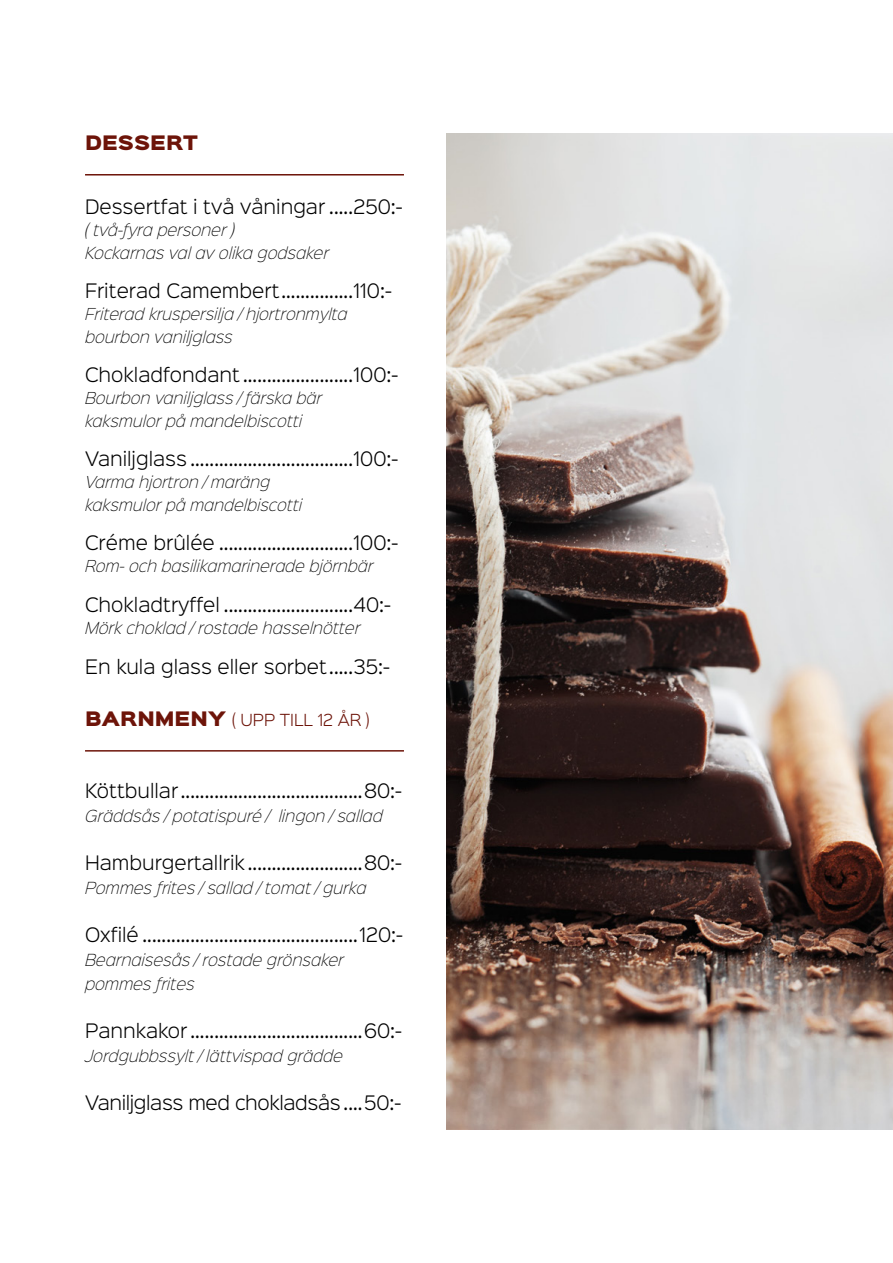
<style>
.page{position:relative;width:893px;height:1263px;background:#fff}
.page>*{position:absolute;margin:0;border:0;box-sizing:border-box;transform-origin:0 0}
.t1{font:300 18px "Sinkin Sans 300";color:#000}
.t2{font:300 18px "Sinkin Sans 300";letter-spacing:-.02em;color:#000}
.t3{font:18px "Sinkin Sans 900 X Black";color:#6d1409}
.t4{font:italic 15px/22.5px "Sinkin Sans 200 X Light";color:#000}
.t5{font:300 15px "Sinkin Sans 300";color:#6d1409}
.t6{font:italic 14.85px/22.2px "Sinkin Sans 200 X Light";color:#000}
.s1{font-family:"Sinkin Sans 900 X Black";font-weight:400;font-size:18px}
</style>
<div class="page">
<hr style="left:85px;top:174px;width:319px;height:2px;background:#6d1409">
<hr style="left:85px;top:750px;width:319px;height:2px;background:#6d1409">
<img style="left:446px;top:134px;width:447px;height:995px">
<p class="t3" style="left:85px;top:133px;width:114px">DESSERT</p>
<p class="t1" style="left:85px;top:192px;width:319px">Dessertfat i två våningar .....250:-</p>
<p class="t4" style="left:85px;top:218px;width:245px">( två-fyra personer )<br>Kockarnas val av olika godsaker</p>
<p class="t1" style="left:85px;top:276px;width:308px">Friterad Camembert...............110:-</p>
<p class="t6" style="left:85px;top:302px;width:264px">Friterad kruspersilja / hjortronmylta bourbon vaniljglass</p>
<p class="t1" style="left:85px;top:360px;width:315px">Chokladfondant .......................100:-</p>
<p class="t6" style="left:85px;top:386px;width:239px">Bourbon vaniljglass / färska bär kaksmulor på mandelbiscotti</p>
<p class="t1" style="left:85px;top:444px;width:315px">Vaniljglass ..................................100:-</p>
<p class="t6" style="left:85px;top:470px;width:218px">Varma hjortron / maräng kaksmulor på mandelbiscotti</p>
<p class="t1" style="left:85px;top:528px;width:315px">Créme brûlée ............................100:-</p>
<p class="t6" style="left:85px;top:554px;width:290px">Rom- och basilikamarinerade björnbär</p>
<p class="t1" style="left:85px;top:590px;width:307px">Chokladtryffel ...........................40:-</p>
<p class="t4" style="left:85px;top:616px;width:277px">Mörk choklad / rostade hasselnötter</p>
<p class="t1" style="left:85px;top:652px;width:306px">En kula glass eller sorbet .....35:-</p>
<p class="t5" style="left:85px;top:708px;width:286px"><span class="s1">BARNMENY</span> ( UPP TILL 12 ÅR )</p>
<p class="t1" style="left:85px;top:776px;width:318px">Köttbullar ......................................80:-</p>
<p class="t4" style="left:85px;top:804px;width:299px">Gräddsås / potatispuré / lingon / sallad</p>
<p class="t1" style="left:85px;top:848px;width:318px">Hamburgertallrik ........................80:-</p>
<p class="t4" style="left:85px;top:876px;width:283px">Pommes frites / sallad / tomat / gurka</p>
<p class="t1" style="left:85px;top:920px;width:319px">Oxfilé .............................................120:-</p>
<p class="t4" style="left:85px;top:947px;width:260px;line-height:24px">Bearnaisesås / rostade grönsaker pommes frites</p>
<p class="t1" style="left:85px;top:1016px;width:318px">Pannkakor ....................................60:-</p>
<p class="t4" style="left:85px;top:1044px;width:259px">Jordgubbssylt / lättvispad grädde</p>
<p class="t2" style="left:85px;top:1088px;width:318px">Vaniljglass med chokladsås ....50:-</p>
</div>
